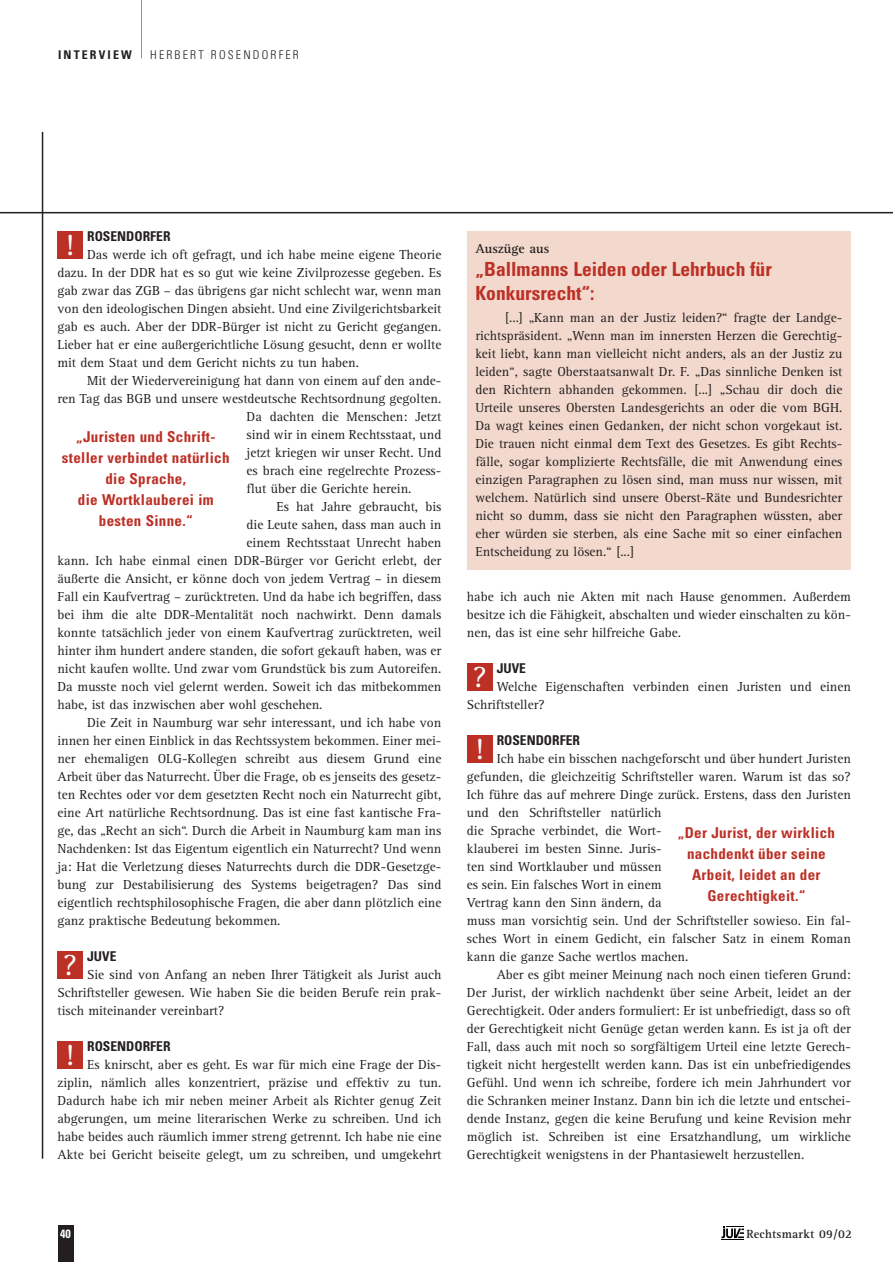
<style>
.page{position:relative;width:893px;height:1262px;background:#fff}
.page>*{position:absolute;margin:0;border:0;box-sizing:border-box;transform-origin:0 0}
.t1{font:30px "Rotis Serif";color:#fff}
.t2{font:700 condensed 19.5px/23.4px "Univers";color:#bc3026}
.t3{font:700 condensed 15px/21px "Univers";letter-spacing:.02em;color:#bc3026;text-align:center}
.t4{font:13.5px/18px "Rotis Serif";color:#231f20;text-align:justify}
.t5{font:700 condensed 13.5px "Univers";color:#231f20}
.t6{font:700 13.5px "Rotis Serif";color:#231f20}
.t7{font:700 12.3px "Rotis Serif";letter-spacing:.015em;color:#231f20}
.t8{font:300 condensed 12px "Univers";letter-spacing:.175em;color:#231f20}
.t9{font:700 condensed 12px "Univers";letter-spacing:.175em;color:#231f20}
.t10{font:700 condensed 12px "Univers";color:#fff}
</style>
<div class="page">
<div style="left:467px;top:232px;width:383px;height:338px;background:#f3d9cd"></div>
<div style="left:57px;top:231px;width:26px;height:27px;background:#bc3026"></div>
<div style="left:57px;top:951px;width:26px;height:27px;background:#bc3026"></div>
<div style="left:57px;top:1041px;width:26px;height:28px;background:#bc3026"></div>
<div style="left:467px;top:663px;width:25px;height:27px;background:#bc3026"></div>
<div style="left:467px;top:735px;width:25px;height:28px;background:#bc3026"></div>
<hr style="left:141px;top:0;width:1px;height:58px;background:#939598">
<div style="left:58px;top:1225px;width:16px;height:37px;background:#231f20"></div>
<svg style="left:721px;top:1226px;width:23px;height:14px"></svg>
<hr style="left:0;top:212px;width:892px;height:1px;background:#231f20">
<hr style="left:42px;top:132px;width:1px;height:1026px;background:#231f20">
<p class="t9" style="left:58px;top:50px;width:75px">INTERVIEW</p>
<p class="t8" style="left:150px;top:50px;width:150px">HERBERT ROSENDORFER</p>
<p class="t5" style="left:87px;top:231px;width:85px">ROSENDORFER</p>
<p class="t4" style="left:57px;top:246px;width:385px;text-indent:30px">Das werde ich oft gefragt, und ich habe meine eigene Theorie dazu. In der DDR hat es so gut wie keine Zivilprozesse gegeben. Es gab zwar das ZGB – das übrigens gar nicht schlecht war, wenn man von den ideologischen Dingen absieht. Und eine Zivilgerichtsbarkeit gab es auch. Aber der DDR-Bürger ist nicht zu Gericht gegangen.<br>Lieber hat er eine außergerichtliche Lösung gesucht, denn er wollte mit dem Staat und dem Gericht nichts zu tun haben.</p>
<p class="t4" style="left:87px;top:372px;width:356px">Mit der Wiedervereinigung hat dann von einem auf den ande-</p>
<p class="t4" style="left:57px;top:390px;width:385px">ren Tag das BGB und unsere westdeutsche Rechtsordnung gegolten.</p>
<p class="t4" style="left:246px;top:408px;width:196px">Da dachten die Menschen: Jetzt</p>
<p class="t4" style="left:246px;top:426px;width:196px">sind wir in einem Rechtsstaat, und</p>
<p class="t4" style="left:246px;top:444px;width:196px">jetzt kriegen wir unser Recht. Und</p>
<p class="t4" style="left:246px;top:462px;width:196px">es brach eine regelrechte Prozess-</p>
<p class="t4" style="left:246px;top:480px;width:166px">flut über die Gerichte herein.</p>
<p class="t4" style="left:276px;top:498px;width:166px">Es hat Jahre gebraucht, bis</p>
<p class="t4" style="left:246px;top:516px;width:196px">die Leute sahen, dass man auch in</p>
<p class="t4" style="left:246px;top:534px;width:196px">einem Rechtsstaat Unrecht haben</p>
<p class="t4" style="left:57px;top:552px;width:385px">kann. Ich habe einmal einen DDR-Bürger vor Gericht erlebt, der</p>
<p class="t4" style="left:57px;top:570px;width:385px">äußerte die Ansicht, er könne doch von jedem Vertrag – in diesem</p>
<p class="t4" style="left:57px;top:588px;width:385px">Fall ein Kaufvertrag – zurücktreten. Und da habe ich begriffen, dass</p>
<p class="t4" style="left:57px;top:606px;width:385px">bei ihm die alte DDR-Mentalität noch nachwirkt. Denn damals</p>
<p class="t4" style="left:57px;top:624px;width:385px">konnte tatsächlich jeder von einem Kaufvertrag zurücktreten, weil</p>
<p class="t4" style="left:57px;top:642px;width:385px">hinter ihm hundert andere standen, die sofort gekauft haben, was er</p>
<p class="t4" style="left:57px;top:660px;width:385px">nicht kaufen wollte. Und zwar vom Grundstück bis zum Autoreifen.</p>
<p class="t4" style="left:57px;top:678px;width:385px">Da musste noch viel gelernt werden. Soweit ich das mitbekommen</p>
<p class="t4" style="left:57px;top:696px;width:266px">habe, ist das inzwischen aber wohl geschehen.</p>
<p class="t4" style="left:87px;top:714px;width:355px">Die Zeit in Naumburg war sehr interessant, und ich habe von</p>
<p class="t4" style="left:57px;top:732px;width:385px">innen her einen Einblick in das Rechtssystem bekommen. Einer mei-</p>
<p class="t4" style="left:57px;top:750px;width:385px">ner ehemaligen OLG-Kollegen schreibt aus diesem Grund eine</p>
<p class="t4" style="left:57px;top:768px;width:385px">Arbeit über das Naturrecht. Über die Frage, ob es jenseits des gesetz-</p>
<p class="t4" style="left:57px;top:786px;width:385px">ten Rechtes oder vor dem gesetzten Recht noch ein Naturrecht gibt,</p>
<p class="t4" style="left:57px;top:804px;width:385px">eine Art natürliche Rechtsordnung. Das ist eine fast kantische Fra-</p>
<p class="t4" style="left:57px;top:822px;width:385px">ge, das „Recht an sich“. Durch die Arbeit in Naumburg kam man ins</p>
<p class="t4" style="left:57px;top:840px;width:385px">Nachdenken: Ist das Eigentum eigentlich ein Naturrecht? Und wenn</p>
<p class="t4" style="left:57px;top:858px;width:385px">ja: Hat die Verletzung dieses Naturrechts durch die DDR-Gesetzge-</p>
<p class="t4" style="left:57px;top:876px;width:385px">bung zur Destabilisierung des Systems beigetragen? Das sind</p>
<p class="t4" style="left:57px;top:894px;width:385px">eigentlich rechtsphilosophische Fragen, die aber dann plötzlich eine</p>
<p class="t4" style="left:57px;top:912px;width:224px">ganz praktische Bedeutung bekommen.</p>
<p class="t5" style="left:87px;top:951px;width:31px">JUVE</p>
<p class="t4" style="left:57px;top:966px;width:385px;text-indent:30px">Sie sind von Anfang an neben Ihrer Tätigkeit als Jurist auch Schriftsteller gewesen. Wie haben Sie die beiden Berufe rein prak&shy;tisch miteinander vereinbart?</p>
<p class="t5" style="left:87px;top:1041px;width:85px">ROSENDORFER</p>
<p class="t4" style="left:57px;top:1056px;width:385px;text-indent:30px">Es knirscht, aber es geht. Es war für mich eine Frage der Dis&shy;ziplin, nämlich alles konzentriert, präzise und effektiv zu tun.<br>Dadurch habe ich mir neben meiner Arbeit als Richter genug Zeit abgerungen, um meine literarischen Werke zu schreiben. Und ich habe beides auch räumlich immer streng getrennt. Ich habe nie eine Akte bei Gericht beiseite gelegt, um zu schreiben, und umgekehrt</p>
<h1 class="t1" style="left:65px;top:234px;width:11px">!</h1>
<p class="t3" style="left:62px;top:427px;width:169px">„Juristen und Schrift&shy;steller verbindet natürlich die Sprache,<br>die Wortklauberei im besten Sinne.“</p>
<h1 class="t1" style="left:63px;top:954px;width:15px">?</h1>
<h1 class="t1" style="left:65px;top:1044px;width:11px">!</h1>
<p class="t6" style="left:475px;top:244px;width:75px">Auszüge aus</p>
<h2 class="t2" style="left:475px;top:260px;width:298px">„Ballmanns Leiden oder Lehrbuch für<br>Konkursrecht“:</h2>
<p class="t4" style="left:475px;top:310px;width:368px;text-indent:30px">[...] „Kann man an der Justiz leiden?“ fragte der Landge&shy;richtspräsident. „Wenn man im innersten Herzen die Gerechtig&shy;keit liebt, kann man vielleicht nicht anders, als an der Justiz zu leiden“, sagte Oberstaatsanwalt Dr. F. „Das sinnliche Denken ist den Richtern abhanden gekommen. [...] „Schau dir doch die Urteile unseres Obersten Landesgerichts an oder die vom BGH.<br>Da wagt keines einen Gedanken, der nicht schon vorgekaut ist.<br>Die trauen nicht einmal dem Text des Gesetzes. Es gibt Rechts&shy;fälle, sogar komplizierte Rechtsfälle, die mit Anwendung eines einzigen Paragraphen zu lösen sind, man muss nur wissen, mit welchem. Natürlich sind unsere Oberst-Räte und Bundesrichter nicht so dumm, dass sie nicht den Paragraphen wüssten, aber eher würden sie sterben, als eine Sache mit so einer einfachen Entscheidung zu lösen.“ [...]</p>
<p class="t4" style="left:467px;top:588px;width:385px">habe ich auch nie Akten mit nach Hause genommen. Außerdem besitze ich die Fähigkeit, abschalten und wieder einschalten zu kön&shy;nen, das ist eine sehr hilfreiche Gabe.</p>
<p class="t5" style="left:496px;top:663px;width:31px">JUVE</p>
<p class="t4" style="left:467px;top:678px;width:385px;text-indent:30px">Welche Eigenschaften verbinden einen Juristen und einen<br>Schriftsteller?</p>
<p class="t5" style="left:496px;top:735px;width:85px">ROSENDORFER</p>
<p class="t4" style="left:467px;top:750px;width:385px;text-align:left;text-indent:30px">Ich habe ein bisschen nachgeforscht und über hundert Juristen gefunden, die gleichzeitig Schriftsteller waren. Warum ist das so?<br>Ich führe das auf mehrere Dinge zurück. Erstens, dass den Juristen und den Schriftsteller natürlich<br>die Sprache verbindet, die Wort-<br>klauberei im besten Sinne. Juris-<br>ten sind Wortklauber und müssen<br>es sein. Ein falsches Wort in einem<br>Vertrag kann den Sinn ändern, da<br>muss man vorsichtig sein. Und der Schriftsteller sowieso. Ein fal&shy;sches Wort in einem Gedicht, ein falscher Satz in einem Roman kann die ganze Sache wertlos machen.</p>
<p class="t4" style="left:467px;top:966px;width:385px;text-indent:30px">Aber es gibt meiner Meinung nach noch einen tieferen Grund:<br>Der Jurist, der wirklich nachdenkt über seine Arbeit, leidet an der Gerechtigkeit. Oder anders formuliert: Er ist unbefriedigt, dass so oft der Gerechtigkeit nicht Genüge getan werden kann. Es ist ja oft der Fall, dass auch mit noch so sorgfältigem Urteil eine letzte Gerech&shy;tigkeit nicht hergestellt werden kann. Das ist ein unbefriedigendes Gefühl. Und wenn ich schreibe, fordere ich mein Jahrhundert vor die Schranken meiner Instanz. Dann bin ich die letzte und entschei&shy;dende Instanz, gegen die keine Berufung und keine Revision mehr möglich ist. Schreiben ist eine Ersatzhandlung, um wirkliche Gerechtigkeit wenigstens in der Phantasiewelt herzustellen.</p>
<h1 class="t1" style="left:472px;top:666px;width:15px">?</h1>
<h1 class="t1" style="left:474px;top:738px;width:11px">!</h1>
<p class="t3" style="left:677px;top:824px;width:159px">„Der Jurist, der wirklich nachdenkt über seine<br>Arbeit, leidet an der<br>Gerechtigkeit.“</p>
<p class="t10" style="left:60px;top:1229px;width:12px">40</p>
<p class="t7" style="left:746px;top:1229px;width:107px">Rechtsmarkt 09/02</p>
</div>
